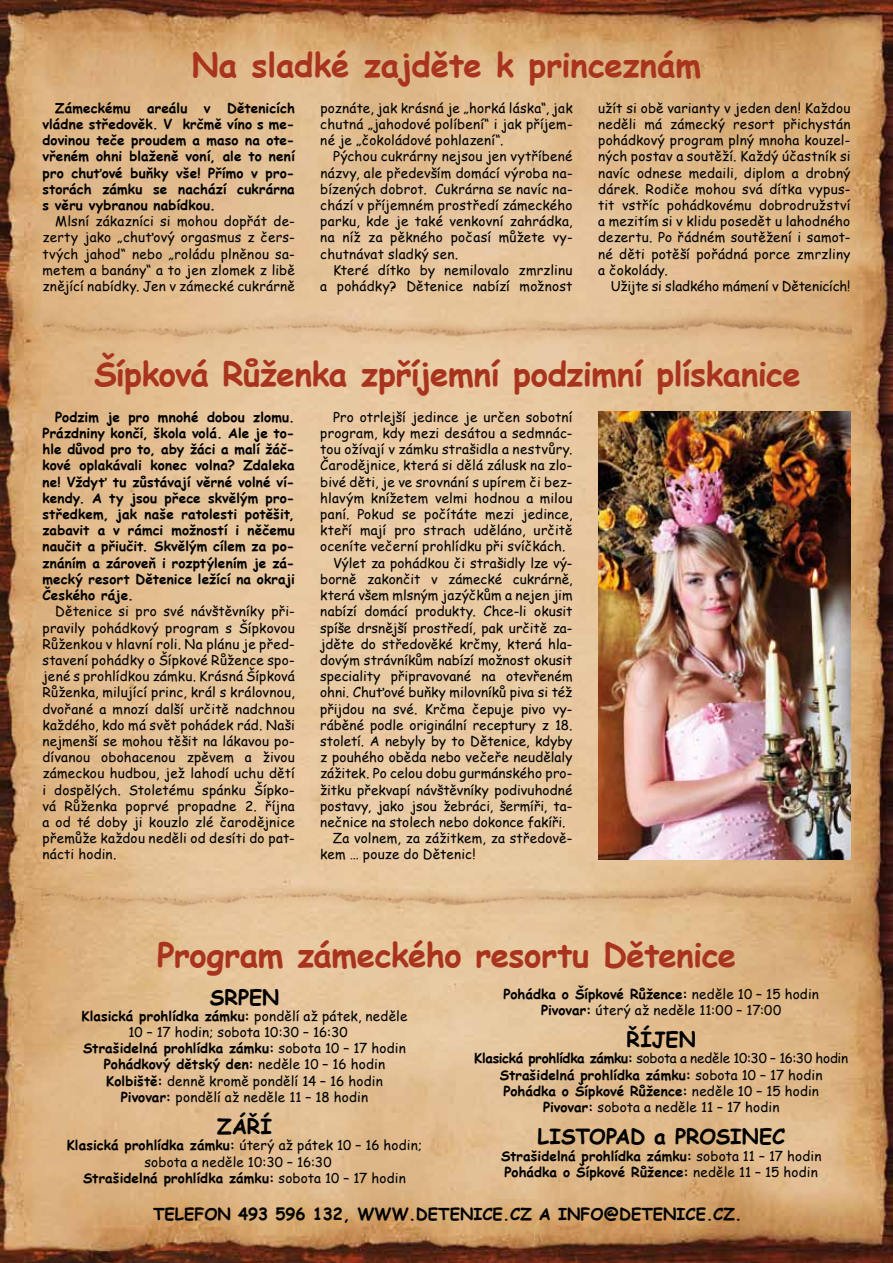
<style>
.page{position:relative;width:893px;height:1263px;background:#fff}
.page>*{position:absolute;margin:0;border:0;box-sizing:border-box;transform-origin:0 0}
.t1{font:700 33px "Comic Sans MS";letter-spacing:-.015em;color:#a9341e}
.t2{font:700 21px "Comic Sans MS";letter-spacing:-.005em;color:#000}
.t3{font:700 16.5px "Comic Sans MS";color:#000}
.t4{font:13.5px/16.2px "Comic Sans MS";letter-spacing:.01em;color:#000;text-align:justify}
.t5{font:700 13.5px/16.2px "Comic Sans MS";letter-spacing:.01em;color:#000;text-align:justify}
.t6{font:13.5px/16.2px "Comic Sans MS";letter-spacing:-.01em;color:#000;text-align:center}
.s1{font-weight:400}
.s2{font-weight:700}
</style>
<div class="page">
<img style="left:0;top:0;width:893px;height:1263px">
<img style="left:42px;top:867px;width:808px;height:69px">
<img style="left:43px;top:299px;width:808px;height:68px">
<img style="left:598px;top:411px;width:252px;height:449px">
<h1 class="t1" style="left:192px;top:41px;width:511px">Na sladké zajděte k princeznám</h1>
<p class="t5" style="left:43px;top:99px;width:254px;text-indent:13px">Zámeckému areálu v Dětenicích vládne středověk. V krčmě víno s me&shy;dovinou teče proudem a maso na ote&shy;vřeném ohni blaženě voní, ale to není pro chuťové buňky vše! Přímo v pro&shy;storách zámku se nachází cukrárna s věru vybranou nabídkou.</p>
<p class="t4" style="left:43px;top:213px;width:254px;text-indent:13px">Mlsní zákazníci si mohou dopřát de&shy;zerty jako „chuťový orgasmus z čers&shy;tvých jahod“ nebo „roládu plněnou sa&shy;metem a banány“ a to jen zlomek z libě znějící nabídky. Jen v zámecké cukrárně</p>
<p class="t4" style="left:320px;top:99px;width:254px">poznáte, jak krásná je „horká láska“, jak chutná „jahodové políbení“ i jak příjem&shy;né je „čokoládové pohlazení“.</p>
<p class="t4" style="left:320px;top:148px;width:254px;text-indent:13px">Pýchou cukrárny nejsou jen vytříbené názvy, ale především domácí výroba na&shy;bízených dobrot. Cukrárna se navíc na&shy;chází v příjemném prostředí zámeckého parku, kde je také venkovní zahrádka, na níž za pěkného počasí můžete vy&shy;chutnávat sladký sen.</p>
<p class="t4" style="left:320px;top:261px;width:254px;text-align:right">Které dítko by nemilovalo zmrzlinu<br>a pohádky? Dětenice nabízí možnost</p>
<p class="t4" style="left:598px;top:99px;width:254px">užít si obě varianty v jeden den! Každou neděli má zámecký resort přichystán pohádkový program plný mnoha kouzel&shy;ných postav a soutěží. Každý účastník si navíc odnese medaili, diplom a drobný dárek. Rodiče mohou svá dítka vypus&shy;tit vstříc pohádkovému dobrodružství a mezitím si v klidu posedět u lahodného dezertu. Po řádném soutěžení i samot&shy;né děti potěší pořádná porce zmrzliny a čokolády.</p>
<p class="t6" style="left:611px;top:278px;width:241px">Užijte si sladkého mámení v Dětenicích!</p>
<h1 class="t1" style="left:93px;top:350px;width:709px">Šípková Růženka zpříjemní podzimní plískanice</h1>
<p class="t5" style="left:43px;top:408px;width:254px;text-indent:13px">Podzim je pro mnohé dobou zlomu.<br>Prázdniny končí, škola volá. Ale je to&shy;hle důvod pro to, aby žáci a malí žáč&shy;kové oplakávali konec volna? Zdaleka ne! Vždyť tu zůstávají věrné volné ví&shy;kendy. A ty jsou přece skvělým pro&shy;středkem, jak naše ratolesti potěšit, zabavit a v rámci možností i něčemu naučit a přiučit. Skvělým cílem za po&shy;znáním a zároveň i rozptýlením je zá&shy;mecký resort Dětenice ležící na okraji Českého ráje.</p>
<p class="t4" style="left:42px;top:603px;width:254px;text-indent:13px">Dětenice si pro své návštěvníky při&shy;pravily pohádkový program s Šípkovou Růženkou v hlavní roli. Na plánu je před&shy;stavení pohádky o Šípkové Růžence spo&shy;jené s prohlídkou zámku. Krásná Šípková Růženka, milující princ, král s královnou, dvořané a mnozí další určitě nadchnou každého, kdo má svět pohádek rád. Naši nejmenší se mohou těšit na lákavou po&shy;dívanou obohacenou zpěvem a živou zámeckou hudbou, jež lahodí uchu dětí i dospělých. Stoletému spánku Šípko&shy;vá Růženka poprvé propadne 2. října a od té doby ji kouzlo zlé čarodějnice přemůže každou neděli od desíti do pat&shy;nácti hodin.</p>
<p class="t4" style="left:333px;top:408px;width:241px">Pro otrlejší jedince je určen sobotní</p>
<p class="t4" style="left:320px;top:425px;width:254px">program, kdy mezi desátou a sedmnác-</p>
<p class="t4" style="left:320px;top:441px;width:254px">tou ožívají v zámku strašidla a nestvůry.</p>
<p class="t4" style="left:320px;top:457px;width:254px">Čarodějnice, která si dělá zálusk na zlo-</p>
<p class="t4" style="left:320px;top:473px;width:254px">bivé děti, je ve srovnání s upírem či bez-</p>
<p class="t4" style="left:320px;top:489px;width:254px">hlavým knížetem velmi hodnou a milou</p>
<p class="t4" style="left:320px;top:506px;width:254px">paní. Pokud se počítáte mezi jedince,</p>
<p class="t4" style="left:320px;top:522px;width:254px">kteří mají pro strach uděláno, určitě</p>
<p class="t4" style="left:320px;top:538px;width:247px">oceníte večerní prohlídku při svíčkách.</p>
<p class="t4" style="left:333px;top:554px;width:241px">Výlet za pohádkou či strašidly lze vý-</p>
<p class="t4" style="left:320px;top:570px;width:254px">borně zakončit v zámecké cukrárně,</p>
<p class="t4" style="left:320px;top:587px;width:254px">která všem mlsným jazýčkům a nejen jim</p>
<p class="t4" style="left:320px;top:603px;width:254px">nabízí domácí produkty. Chce-li okusit</p>
<p class="t4" style="left:320px;top:619px;width:254px">spíše drsnější prostředí, pak určitě za-</p>
<p class="t4" style="left:320px;top:635px;width:254px">jděte do středověké krčmy, která hla-</p>
<p class="t4" style="left:320px;top:651px;width:254px">dovým strávníkům nabízí možnost okusit</p>
<p class="t4" style="left:320px;top:668px;width:254px">speciality připravované na otevřeném</p>
<p class="t4" style="left:320px;top:684px;width:254px">ohni. Chuťové buňky milovníků piva si též</p>
<p class="t4" style="left:320px;top:700px;width:254px">přijdou na své. Krčma čepuje pivo vy-</p>
<p class="t4" style="left:320px;top:716px;width:254px">ráběné podle originální receptury z 18.</p>
<p class="t4" style="left:320px;top:732px;width:254px">století. A nebyly by to Dětenice, kdyby</p>
<p class="t4" style="left:320px;top:749px;width:254px">z pouhého oběda nebo večeře neudělaly</p>
<p class="t4" style="left:320px;top:765px;width:254px">zážitek. Po celou dobu gurmánského pro-</p>
<p class="t4" style="left:320px;top:781px;width:254px">žitku překvapí návštěvníky podivuhodné</p>
<p class="t4" style="left:320px;top:797px;width:254px">postavy, jako jsou žebráci, šermíři, ta-</p>
<p class="t4" style="left:320px;top:813px;width:247px">nečnice na stolech nebo dokonce fakíři.</p>
<p class="t4" style="left:333px;top:830px;width:241px">Za volnem, za zážitkem, za středově-</p>
<p class="t4" style="left:320px;top:846px;width:157px">kem … pouze do Dětenic!</p>
<h1 class="t1" style="left:157px;top:930px;width:580px">Program zámeckého resortu Dětenice</h1>
<h2 class="t2" style="left:210px;top:981px;width:71px">SRPEN</h2>
<p class="t5" style="left:81px;top:1007px;width:327px">Klasická prohlídka zámku: <span class="s1">pondělí až pátek, neděle</span></p>
<p class="t4" style="left:128px;top:1023px;width:221px">10 – 17 hodin; sobota 10:30 – 16:30</p>
<p class="t5" style="left:83px;top:1039px;width:324px">Strašidelná prohlídka zámku: <span class="s1">sobota 10 – 17 hodin</span></p>
<p class="t5" style="left:104px;top:1056px;width:283px">Pohádkový dětský den: <span class="s1">neděle 10 – 16 hodin</span></p>
<p class="t4" style="left:106px;top:1072px;width:278px"><span class="s2">Kolbiště:</span> denně kromě pondělí 14 – 16 hodin</p>
<p class="t4" style="left:121px;top:1088px;width:249px"><span class="s2">Pivovar:</span> pondělí až neděle 11 – 18 hodin</p>
<h2 class="t2" style="left:217px;top:1111px;width:56px">ZÁŘÍ</h2>
<p class="t5" style="left:67px;top:1137px;width:357px">Klasická prohlídka zámku: <span class="s1">úterý až pátek 10 – 16 hodin;</span></p>
<p class="t4" style="left:145px;top:1153px;width:189px">sobota a neděle 10:30 – 16:30</p>
<p class="t5" style="left:83px;top:1169px;width:324px">Strašidelná prohlídka zámku: <span class="s1">sobota 10 – 17 hodin</span></p>
<p class="t4" style="left:503px;top:985px;width:317px;text-align:center"><span class="s2">Pohádka o Šípkové Růžence:</span> neděle 10 – 15 hodin<br><span class="s2">Pivovar:</span> úterý až neděle 11:00 – 17:00</p>
<h2 class="t2" style="left:627px;top:1024px;width:71px">ŘÍJEN</h2>
<p class="t6" style="left:474px;top:1050px;width:375px"><span class="s2">Klasická prohlídka zámku:</span> sobota a neděle 10:30 – 16:30 hodin <span class="s2">Strašidelná prohlídka zámku:</span> sobota 10 – 17 hodin <span class="s2">Pohádka o Šípkové Růžence:</span> neděle 10 – 15 hodin<br><span class="s2">Pivovar:</span> sobota a neděle 11 – 17 hodin</p>
<h2 class="t2" style="left:537px;top:1121px;width:236px">LISTOPAD a PROSINEC</h2>
<p class="t5" style="left:501px;top:1147px;width:322px">Strašidelná prohlídka zámku: <span class="s1">sobota 11 – 17 hodin<br></span>Pohádka o Šípkové Růžence: <span class="s1">neděle 11 – 15 hodin</span></p>
<p class="t3" style="left:153px;top:1202px;width:65px">telefon</p>
<p class="t3" style="left:238px;top:1202px;width:505px">493 596 132, www.detenice.cz a info@detenice.cz .</p>
</div>
